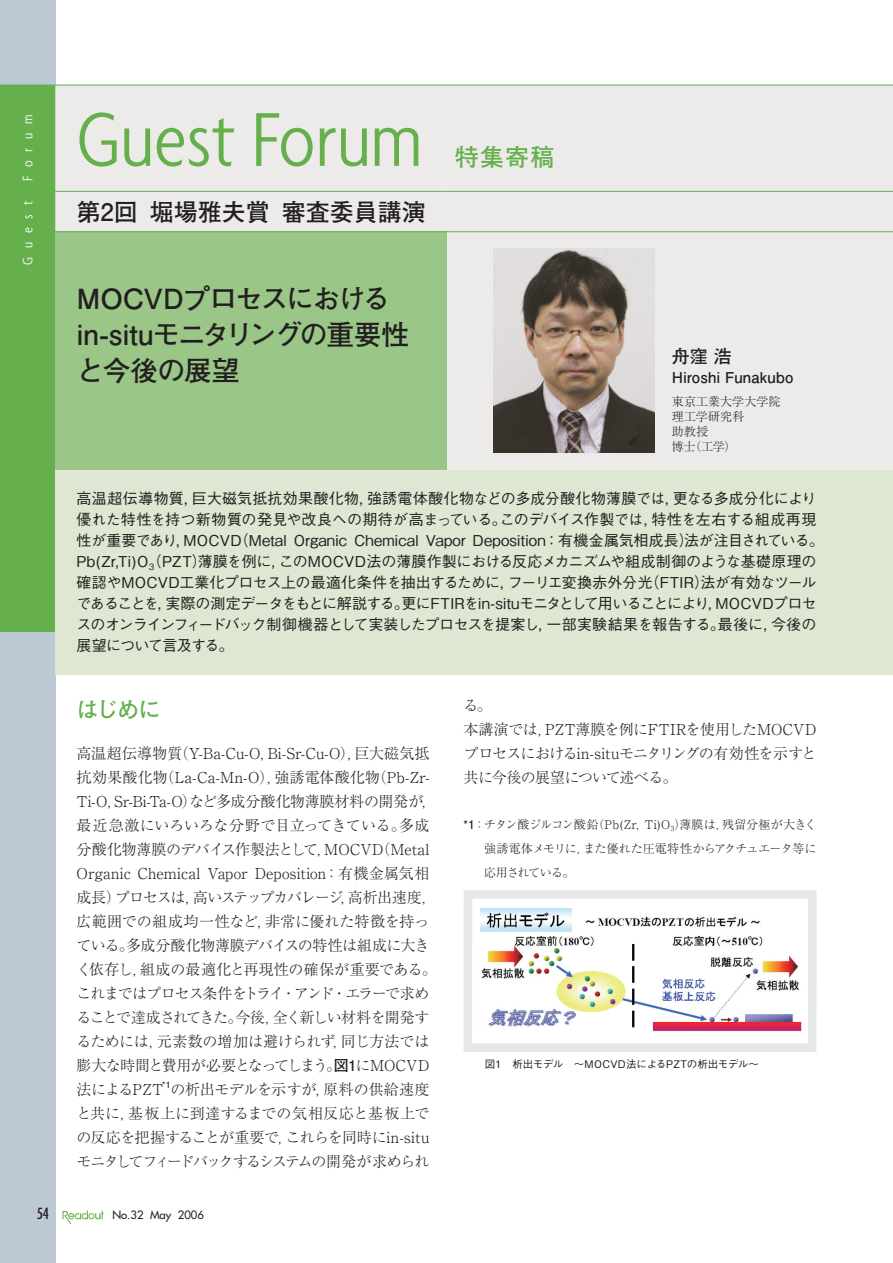
<style>
.page{position:relative;width:893px;height:1263px;background:#fff}
.page>*{position:absolute;margin:0;border:0;box-sizing:border-box;transform-origin:0 0}
.t1{font:300 condensed 82.5px "Agenda";color:#65b04c}
.t2{font:700 27.75px/36px "Futo Go B101 Pro";letter-spacing:-.035em;color:#231f20}
.t3{font:700 24px "Futo Go B101 Pro";color:#231f20}
.t4{font:700 24px "Futo Go B101 Pro";color:#65b04c}
.t5{font:700 22.5px "Futo Go B101 Pro";color:#65b04c}
.t6{font:700 18px "Futo Go B101 Pro";color:#231f20}
.t7{font:300 15px/24px "Ryumin Pro";letter-spacing:-.015em;color:#231f20}
.t8{font:500 15px/21px "Gothic BBB Pro";letter-spacing:-.005em;color:#231f20}
.t9{font:700 15px "Futo Go B101 Pro";letter-spacing:.01em;color:#231f20}
.t10{font:300 condensed 15px "Agenda";letter-spacing:.58em;color:#fff}
.t11{font:condensed 15px "Futura";color:#231f20}
.t12{font:300 12px/15px "Ryumin Pro";letter-spacing:-.005em;color:#231f20}
.t13{font:11.25px "Futura";color:#231f20}
.t14{font:500 10.5px "Gothic BBB Pro";letter-spacing:-.01em;color:#231f20}
.t15{font:700 8.7px "Futo Go B101 Pro";color:#231f20}
.t16{font:500 8.7px "Gothic BBB Pro";color:#231f20}
.s1{font-family:"Futo Go B101 Pro";font-weight:700}
</style>
<div class="page">
<div style="left:0;top:0;width:55px;height:1263px;background:#bcc8d4"></div>
<div style="left:0;top:85px;width:55px;height:546px;background:#65b04c"></div>
<svg style="left:63px;top:1210px;width:41px;height:14px"></svg>
<div style="left:55px;top:86px;width:838px;height:384px;background:#ecebe9"></div>
<div style="left:55px;top:232px;width:391px;height:238px;background:#9ac687"></div>
<div style="left:55px;top:470px;width:838px;height:204px;background:#dde7d1"></div>
<hr style="left:55px;top:231px;width:391px;height:1px;background:#65b04c">
<hr style="left:446px;top:231px;width:209px;height:1px;background:#65b04c">
<hr style="left:655px;top:231px;width:238px;height:1px;background:#65b04c">
<hr style="left:55px;top:191px;width:391px;height:1px;background:#65b04c">
<hr style="left:446px;top:191px;width:209px;height:1px;background:#65b04c">
<hr style="left:655px;top:191px;width:238px;height:1px;background:#65b04c">
<img style="left:493px;top:249px;width:162px;height:204px">
<img style="left:480px;top:908px;width:321px;height:124px">
<div style="left:463px;top:890px;width:354px;height:162px;border:9px solid #e6e7e9"></div>
<hr style="left:0;top:85px;width:893px;height:1px;background:#65b04c">
<p class="t10" style="left:19px;top:181px;width:67px;rotate:-90deg">Forum</p>
<p class="t10" style="left:19px;top:265px;width:65px;rotate:-90deg">Guest</p>
<h1 class="t1" style="left:77px;top:93px;width:347px">Guest Forum</h1>
<h3 class="t3" style="left:77px;top:192px;width:351px">第2回堀場雅夫賞審査委員講演</h3>
<h3 class="t4" style="left:455px;top:138px;width:101px">特集寄稿</h3>
<h2 class="t2" style="left:77px;top:277px;width:334px">MOCVDプロセスにおけるin-situモニタリングの重要性と今後の展望</h2>
<p class="t6" style="left:672px;top:342px;width:62px">舟窪 浩</p>
<p class="t9" style="left:672px;top:365px;width:123px">Hiroshi Funakubo</p>
<p class="t12" style="left:672px;top:393px;width:110px">東京工業大学大学院理工学研究科<br>助教授<br>博士（工学）</p>
<p class="t8" style="left:77px;top:486px;width:749px">高温超伝導物質，巨大磁気抵抗効果酸化物，強誘電体酸化物などの多成分酸化物薄膜では，更なる多成分化により優れた特性を持つ新物質の発見や改良への期待が高まっている。このデバイス作製では，特性を左右する組成再現性が重要であり，MOCVD（Metal Organic Chemical Vapor Deposition：有機金属気相成長）法が注目されている。Pb(Zr,Ti)O（PZT）薄膜を例に，このMOCVD法の薄膜作製における反応メカニズムや組成制御のような基礎原理の</p>
<p class="t16" style="left:149px;top:560px;width:7px">3</p>
<p class="t8" style="left:77px;top:570px;width:741px;text-align:justify">確認やMOCVD工業化プロセス上の最適化条件を抽出するために，フーリエ変換赤外分光（FTIR）法が有効なツールであることを，実際の測定データをもとに解説する。更にFTIRをin-situモニタとして用いることにより，MOCVDプロセスのオンラインフィードバック制御機器として実装したプロセスを提案し，一部実験結果を報告する。最後に，今後の展望について言及する。</p>
<h3 class="t5" style="left:77px;top:691px;width:86px">はじめに</h3>
<p class="t7" style="left:77px;top:740px;width:362px">高温超伝導物質（Y-Ba-Cu-O，Bi-Sr-Cu-O），巨大磁気抵抗効果酸化物（La-Ca-Mn-O），強誘電体酸化物（Pb-Zr-<br>Ti-O，Sr-Bi-Ta-O）など多成分酸化物薄膜材料の開発が，最近急激にいろいろな分野で目立ってきている。多成分酸化物薄膜のデバイス作製法として，MOCVD（Metal<br>Organic Chemical Vapor Deposition：有機金属気相成長）プロセスは，高いステップカバレージ，高析出速度，広範囲での組成均一性など，非常に優れた特徴を持っている。多成分酸化物薄膜デバイスの特性は組成に大きく依存し，組成の最適化と再現性の確保が重要である。これまではプロセス条件をトライ・アンド・エラーで求めることで達成されてきた。今後，全く新しい材料を開発するためには，元素数の増加は避けられず，同じ方法では膨大な時間と費用が必要となってしまう。<span class="s1">図1</span>にMOCVD法によるPZT</p>
<p class="t15" style="left:162px;top:1078px;width:10px">*1</p>
<p class="t7" style="left:77px;top:1076px;width:354px;text-align:justify;text-indent:94px">の析出モデルを示すが，原料の供給速度と共に，基板上に到達するまでの気相反応と基板上での反応を把握することが重要で，これらを同時にin-situモニタしてフィードバックするシステムの開発が求められ</p>
<p class="t7" style="left:463px;top:692px;width:354px">る。<br>本講演では，PZT薄膜を例にFTIRを使用したMOCVDプロセスにおけるin-situモニタリングの有効性を示すと共に今後の展望について述べる。</p>
<p class="t12" style="left:484px;top:811px;width:334px;line-height:24px;text-align:justify;text-indent:-21px"><span class="s1">*1</span>： チタン酸ジルコン酸鉛（Pb(Zr, Ti)O<sub>3</sub>）薄膜は，残留分極が大きく強誘電体メモリに，また優れた圧電特性からアクチュエータ等に応用されている。</p>
<p class="t14" style="left:485px;top:1055px;width:276px">図1　析出モデル　～MOCVD法によるPZTの析出モデル～</p>
<p class="t11" style="left:37px;top:1204px;width:14px">54</p>
<p class="t13" style="left:112px;top:1208px;width:93px">No.32 May 2006</p>
</div>
